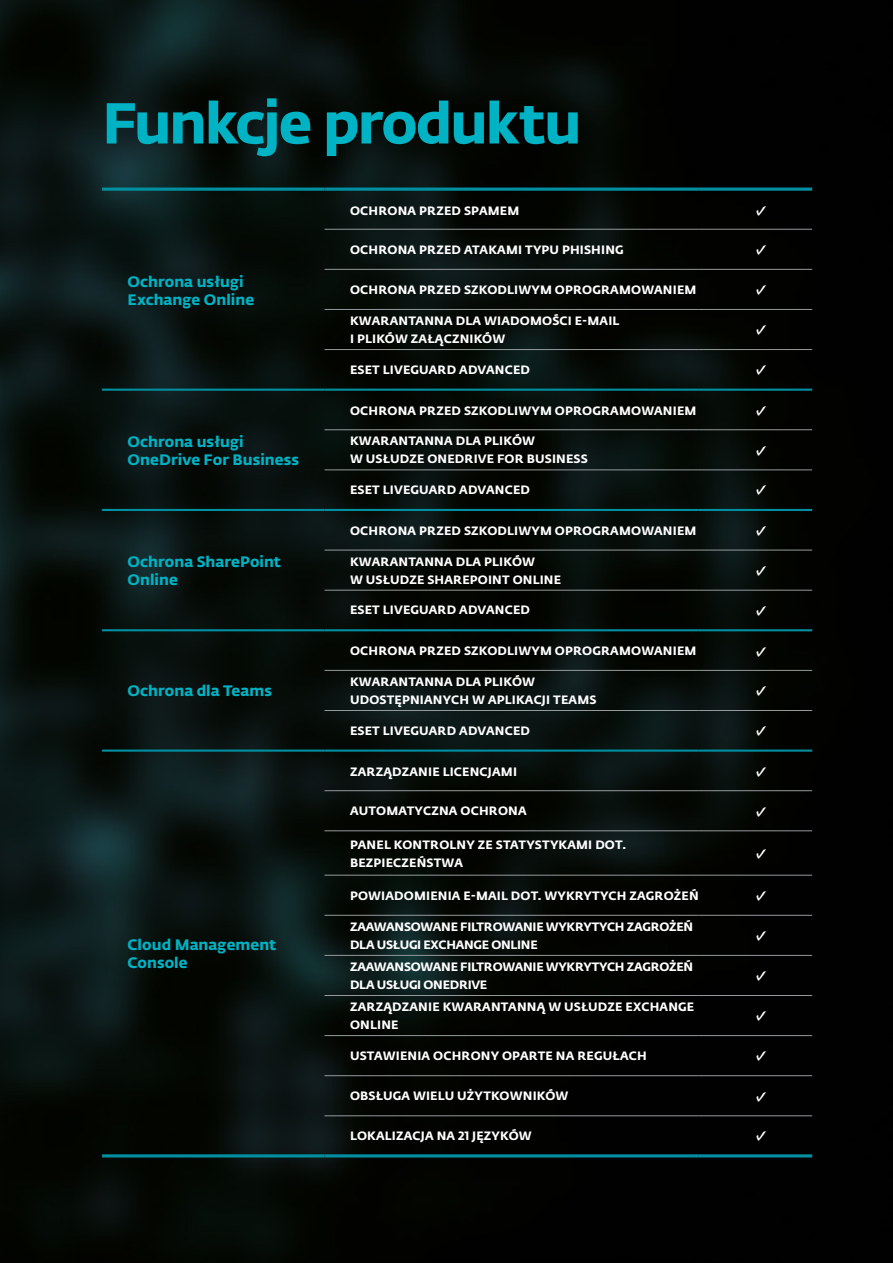
<style>
.page{position:relative;width:893px;height:1263px;background:#fff}
.page>*{position:absolute;margin:0;border:0;box-sizing:border-box;transform-origin:0 0}
.t1{font:57px "Fedra Sans Alt Pro Bold LF";letter-spacing:-.035em;color:#00b3c4}
.t2{font:22.5px "Fedra Sans Alt Pro Bold LF";color:#fff}
.t3{font:15px/18px "Fedra Sans Alt Pro Bold LF";letter-spacing:.005em;color:#00b3c4}
.t4{font:12px/18px "Fedra Sans Alt Pro Bold LF";letter-spacing:.015em;color:#fff}
.t5{font:12px/18px "Fedra Sans Alt Pro Bold LF";letter-spacing:-.02em;color:#fff}
</style>
<div class="page">
<img style="left:0;top:0;width:893px;height:1263px">
<hr style="left:102px;top:749px;width:222px;height:3px;background:#008fa0">
<hr style="left:324px;top:749px;width:375px;height:3px;background:#008fa0">
<hr style="left:699px;top:749px;width:113px;height:3px;background:#008fa0">
<hr style="left:102px;top:188px;width:222px;height:3px;background:#008fa0">
<hr style="left:324px;top:188px;width:375px;height:3px;background:#008fa0">
<hr style="left:699px;top:188px;width:113px;height:3px;background:#008fa0">
<hr style="left:102px;top:1154px;width:222px;height:3px;background:#008fa0">
<hr style="left:324px;top:1154px;width:375px;height:3px;background:#008fa0">
<hr style="left:699px;top:1154px;width:113px;height:3px;background:#008fa0">
<hr style="left:102px;top:389px;width:222px;height:2px;background:#008fa0">
<hr style="left:324px;top:389px;width:375px;height:2px;background:#008fa0">
<hr style="left:699px;top:389px;width:113px;height:2px;background:#008fa0">
<hr style="left:102px;top:509px;width:222px;height:2px;background:#008fa0">
<hr style="left:102px;top:629px;width:222px;height:2px;background:#008fa0">
<hr style="left:324px;top:509px;width:375px;height:2px;background:#008fa0">
<hr style="left:699px;top:509px;width:113px;height:2px;background:#008fa0">
<hr style="left:324px;top:629px;width:375px;height:2px;background:#008fa0">
<hr style="left:699px;top:629px;width:113px;height:2px;background:#008fa0">
<hr style="left:324px;top:429px;width:375px;height:1px;background:#94999c">
<hr style="left:699px;top:429px;width:113px;height:1px;background:#94999c">
<hr style="left:324px;top:470px;width:375px;height:1px;background:#94999c">
<hr style="left:699px;top:470px;width:113px;height:1px;background:#94999c">
<hr style="left:324px;top:550px;width:375px;height:1px;background:#94999c">
<hr style="left:699px;top:550px;width:113px;height:1px;background:#94999c">
<hr style="left:324px;top:590px;width:375px;height:1px;background:#94999c">
<hr style="left:699px;top:590px;width:113px;height:1px;background:#94999c">
<hr style="left:324px;top:229px;width:375px;height:1px;background:#94999c">
<hr style="left:699px;top:229px;width:113px;height:1px;background:#94999c">
<hr style="left:324px;top:269px;width:375px;height:1px;background:#94999c">
<hr style="left:699px;top:269px;width:113px;height:1px;background:#94999c">
<hr style="left:324px;top:309px;width:375px;height:1px;background:#94999c">
<hr style="left:699px;top:309px;width:113px;height:1px;background:#94999c">
<hr style="left:324px;top:349px;width:375px;height:1px;background:#94999c">
<hr style="left:699px;top:349px;width:113px;height:1px;background:#94999c">
<hr style="left:324px;top:670px;width:375px;height:1px;background:#94999c">
<hr style="left:699px;top:670px;width:113px;height:1px;background:#94999c">
<hr style="left:324px;top:710px;width:375px;height:1px;background:#94999c">
<hr style="left:699px;top:710px;width:113px;height:1px;background:#94999c">
<hr style="left:324px;top:790px;width:375px;height:1px;background:#94999c">
<hr style="left:699px;top:790px;width:113px;height:1px;background:#94999c">
<hr style="left:324px;top:830px;width:375px;height:1px;background:#94999c">
<hr style="left:699px;top:830px;width:113px;height:1px;background:#94999c">
<hr style="left:324px;top:875px;width:375px;height:1px;background:#94999c">
<hr style="left:699px;top:875px;width:113px;height:1px;background:#94999c">
<hr style="left:324px;top:915px;width:375px;height:1px;background:#94999c">
<hr style="left:699px;top:915px;width:113px;height:1px;background:#94999c">
<hr style="left:324px;top:955px;width:375px;height:1px;background:#94999c">
<hr style="left:699px;top:955px;width:113px;height:1px;background:#94999c">
<hr style="left:324px;top:995px;width:375px;height:1px;background:#94999c">
<hr style="left:699px;top:995px;width:113px;height:1px;background:#94999c">
<hr style="left:324px;top:1035px;width:375px;height:1px;background:#94999c">
<hr style="left:699px;top:1035px;width:113px;height:1px;background:#94999c">
<hr style="left:324px;top:1075px;width:375px;height:1px;background:#94999c">
<hr style="left:699px;top:1075px;width:113px;height:1px;background:#94999c">
<hr style="left:324px;top:1115px;width:375px;height:1px;background:#94999c">
<hr style="left:699px;top:1115px;width:113px;height:1px;background:#94999c">
<h1 class="t1" style="left:102px;top:78px;width:481px">Funkcje produktu</h1>
<p class="t3" style="left:128px;top:271px;width:128px">Ochrona usługi<br>Exchange Online</p>
<p class="t3" style="left:128px;top:431px;width:173px">Ochrona usługi<br>OneDrive For Business</p>
<p class="t3" style="left:128px;top:551px;width:155px">Ochrona SharePoint<br>Online</p>
<p class="t3" style="left:128px;top:681px;width:146px">Ochrona dla Teams</p>
<p class="t3" style="left:128px;top:934px;width:151px">Cloud Management<br>Console</p>
<p class="t4" style="left:350px;top:200px;width:171px">OCHRONA PRZED SPAMEM</p>
<h2 class="t2" style="left:752px;top:193px;width:17px">✓</h2>
<p class="t4" style="left:350px;top:240px;width:275px">OCHRONA PRZED ATAKAMI TYPU PHISHING</p>
<h2 class="t2" style="left:752px;top:232px;width:17px">✓</h2>
<p class="t4" style="left:350px;top:280px;width:348px">OCHRONA PRZED SZKODLIWYM OPROGRAMOWANIEM</p>
<h2 class="t2" style="left:752px;top:272px;width:17px">✓</h2>
<p class="t4" style="left:350px;top:311px;width:271px">KWARANTANNA DLA WIADOMOŚCI E-MAIL<br>I PLIKÓW ZAŁĄCZNIKÓW</p>
<h2 class="t2" style="left:752px;top:312px;width:17px">✓</h2>
<p class="t4" style="left:350px;top:360px;width:181px">ESET LIVEGUARD ADVANCED</p>
<h2 class="t2" style="left:752px;top:352px;width:17px">✓</h2>
<p class="t4" style="left:350px;top:401px;width:348px">OCHRONA PRZED SZKODLIWYM OPROGRAMOWANIEM</p>
<h2 class="t2" style="left:752px;top:393px;width:17px">✓</h2>
<p class="t4" style="left:350px;top:431px;width:239px">KWARANTANNA DLA PLIKÓW<br>W USŁUDZE ONEDRIVE FOR BUSINESS</p>
<h2 class="t2" style="left:752px;top:433px;width:17px">✓</h2>
<p class="t4" style="left:350px;top:480px;width:181px">ESET LIVEGUARD ADVANCED</p>
<h2 class="t2" style="left:752px;top:472px;width:17px">✓</h2>
<p class="t4" style="left:350px;top:521px;width:348px">OCHRONA PRZED SZKODLIWYM OPROGRAMOWANIEM</p>
<h2 class="t2" style="left:752px;top:513px;width:17px">✓</h2>
<p class="t4" style="left:350px;top:552px;width:213px">KWARANTANNA DLA PLIKÓW<br>W USŁUDZE SHAREPOINT ONLINE</p>
<h2 class="t2" style="left:752px;top:553px;width:17px">✓</h2>
<p class="t4" style="left:350px;top:600px;width:181px">ESET LIVEGUARD ADVANCED</p>
<h2 class="t2" style="left:752px;top:593px;width:17px">✓</h2>
<p class="t4" style="left:350px;top:641px;width:348px">OCHRONA PRZED SZKODLIWYM OPROGRAMOWANIEM</p>
<h2 class="t2" style="left:752px;top:633px;width:17px">✓</h2>
<p class="t4" style="left:350px;top:672px;width:248px">KWARANTANNA DLA PLIKÓW<br>UDOSTĘPNIANYCH W APLIKACJI TEAMS</p>
<h2 class="t2" style="left:752px;top:673px;width:17px">✓</h2>
<p class="t4" style="left:350px;top:721px;width:181px">ESET LIVEGUARD ADVANCED</p>
<h2 class="t2" style="left:752px;top:713px;width:17px">✓</h2>
<p class="t4" style="left:350px;top:762px;width:168px">ZARZĄDZANIE LICENCJAMI</p>
<h2 class="t2" style="left:752px;top:754px;width:17px">✓</h2>
<p class="t4" style="left:350px;top:801px;width:178px">AUTOMATYCZNA OCHRONA</p>
<h2 class="t2" style="left:752px;top:793px;width:17px">✓</h2>
<p class="t4" style="left:350px;top:834px;width:278px">PANEL KONTROLNY ZE STATYSTYKAMI DOT.<br>BEZPIECZEŃSTWA</p>
<h2 class="t2" style="left:752px;top:836px;width:17px">✓</h2>
<p class="t4" style="left:350px;top:886px;width:350px">POWIADOMIENIA E-MAIL DOT. WYKRYTYCH ZAGROŻEŃ</p>
<h2 class="t2" style="left:752px;top:878px;width:17px">✓</h2>
<p class="t5" style="left:350px;top:917px;width:345px">ZAAWANSOWANE FILTROWANIE WYKRYTYCH ZAGROŻEŃ<br>DLA USŁUGI EXCHANGE ONLINE</p>
<h2 class="t2" style="left:752px;top:918px;width:17px">✓</h2>
<p class="t5" style="left:350px;top:957px;width:345px">ZAAWANSOWANE FILTROWANIE WYKRYTYCH ZAGROŻEŃ<br>DLA USŁUGI ONEDRIVE</p>
<h2 class="t2" style="left:752px;top:958px;width:17px">✓</h2>
<p class="t4" style="left:350px;top:997px;width:346px">ZARZĄDZANIE KWARANTANNĄ W USŁUDZE EXCHANGE<br>ONLINE</p>
<h2 class="t2" style="left:752px;top:998px;width:17px">✓</h2>
<p class="t4" style="left:350px;top:1046px;width:298px">USTAWIENIA OCHRONY OPARTE NA REGUŁACH</p>
<h2 class="t2" style="left:752px;top:1038px;width:17px">✓</h2>
<p class="t4" style="left:350px;top:1086px;width:220px">OBSŁUGA WIELU UŻYTKOWNIKÓW</p>
<h2 class="t2" style="left:752px;top:1078px;width:17px">✓</h2>
<p class="t4" style="left:350px;top:1126px;width:183px">LOKALIZACJA NA 21 JĘZYKÓW</p>
<h2 class="t2" style="left:752px;top:1118px;width:17px">✓</h2>
</div>
